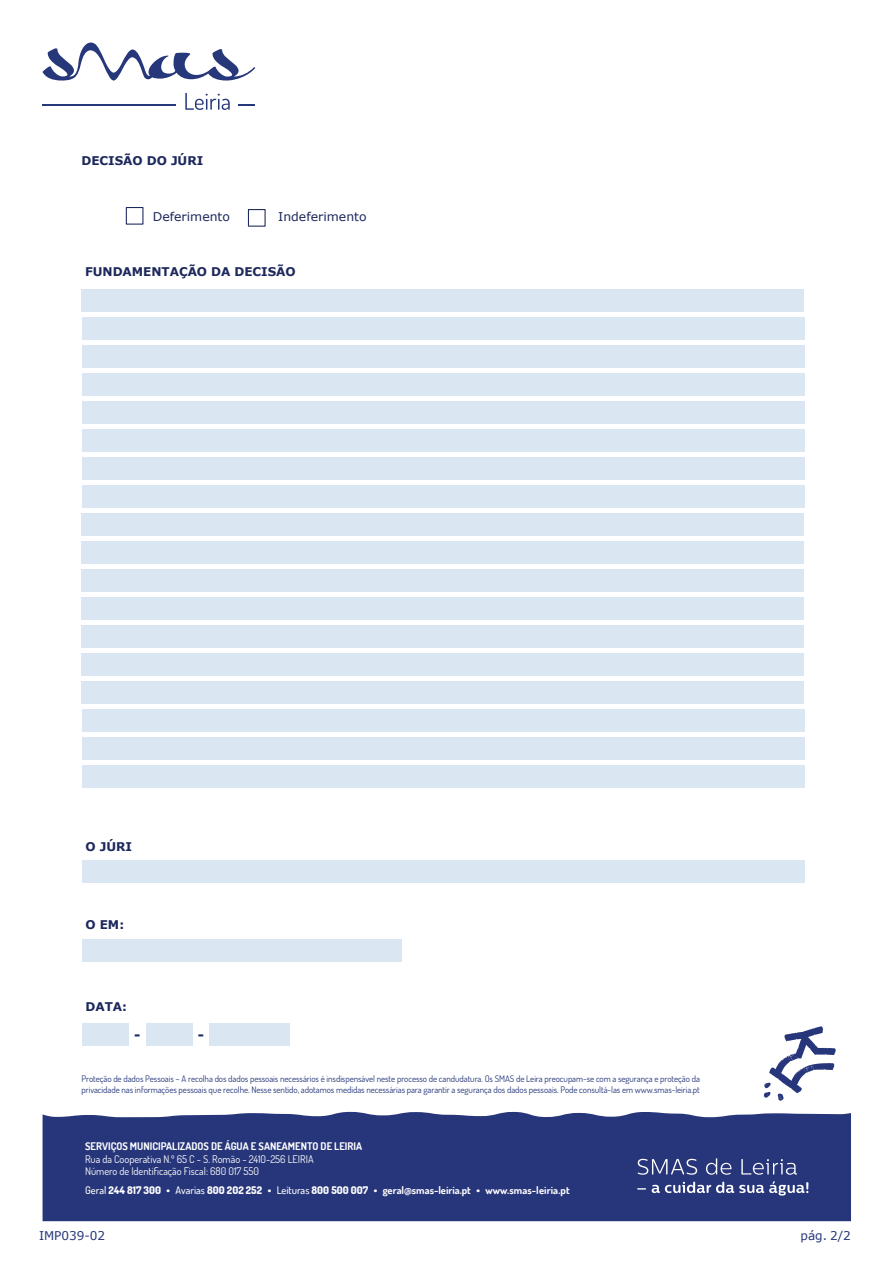
<style>
.page{position:relative;width:894px;height:1264px;background:#fff}
.page>*{position:absolute;margin:0;border:0;box-sizing:border-box;transform-origin:0 0}
.t1{font:700 14.25px "Verdana";color:#1d285c;scale:.91 1}
.t2{font:700 12px "Verdana";letter-spacing:-.005em;color:#1d285c}
.t3{font:12px "Verdana";color:#1d285c}
.t4{font:12px "Verdana";color:#26377a}
.t5{font:700 10.5px "Dosis";color:#fff}
.t6{font:10.5px/12.6px "Dosis";color:#fff}
.t7{font:9px/10.8px "Dosis";letter-spacing:-.005em;color:#26377a}
.s1{font-weight:500}
.s2{font-weight:800}
</style>
<div class="page">
<div style="left:81px;top:289px;width:723px;height:23px;background:#dae6f1"></div>
<div style="left:82px;top:859px;width:722px;height:23px;background:#dae6f1"></div>
<div style="left:82px;top:939px;width:319px;height:23px;background:#dae6f1"></div>
<div style="left:82px;top:317px;width:722px;height:23px;background:#dae6f1"></div>
<div style="left:82px;top:345px;width:722px;height:23px;background:#dae6f1"></div>
<div style="left:82px;top:373px;width:722px;height:23px;background:#dae6f1"></div>
<div style="left:82px;top:401px;width:722px;height:23px;background:#dae6f1"></div>
<div style="left:82px;top:429px;width:722px;height:23px;background:#dae6f1"></div>
<div style="left:82px;top:457px;width:722px;height:23px;background:#dae6f1"></div>
<div style="left:82px;top:485px;width:722px;height:23px;background:#dae6f1"></div>
<div style="left:81px;top:513px;width:723px;height:23px;background:#dae6f1"></div>
<div style="left:81px;top:541px;width:723px;height:23px;background:#dae6f1"></div>
<div style="left:81px;top:569px;width:723px;height:23px;background:#dae6f1"></div>
<div style="left:81px;top:597px;width:723px;height:23px;background:#dae6f1"></div>
<div style="left:81px;top:625px;width:723px;height:23px;background:#dae6f1"></div>
<div style="left:81px;top:653px;width:723px;height:23px;background:#dae6f1"></div>
<div style="left:81px;top:681px;width:723px;height:23px;background:#dae6f1"></div>
<div style="left:82px;top:709px;width:722px;height:23px;background:#dae6f1"></div>
<div style="left:82px;top:737px;width:722px;height:23px;background:#dae6f1"></div>
<div style="left:82px;top:765px;width:722px;height:23px;background:#dae6f1"></div>
<svg style="left:43px;top:43px;width:212px;height:37px"></svg>
<svg style="left:238px;top:104px;width:17px;height:2px"></svg>
<hr style="left:43px;top:104px;width:133px;height:2px;background:#26377a">
<svg style="left:185px;top:93px;width:45px;height:17px"></svg>
<div style="left:43px;top:1111px;width:807px;height:109px;background:#27367a"></div>
<svg style="left:763px;top:1026px;width:72px;height:74px"></svg>
<svg style="left:637px;top:1158px;width:60px;height:16px"></svg>
<svg style="left:705px;top:1157px;width:26px;height:17px"></svg>
<svg style="left:741px;top:1158px;width:55px;height:16px"></svg>
<svg style="left:637px;top:1180px;width:171px;height:15px;background:#5a6599"></svg>
<div style="left:126px;top:207px;width:17px;height:17px;border:1px solid #1d285c"></div>
<div style="left:248px;top:209px;width:17px;height:18px;border:1px solid #1d285c"></div>
<div style="left:83px;top:1022px;width:46px;height:23px;background:#dae6f1"></div>
<div style="left:146px;top:1022px;width:47px;height:23px;background:#dae6f1"></div>
<div style="left:208px;top:1022px;width:81px;height:23px;background:#dae6f1"></div>
<h2 class="t2" style="left:81px;top:152px;width:123px">DECISÃO DO JÚRI</h2>
<h2 class="t3" style="left:153px;top:208px;width:79px">Deferimento</h2>
<h2 class="t3" style="left:278px;top:208px;width:90px">Indeferimento</h2>
<h2 class="t2" style="left:85px;top:263px;width:212px">FUNDAMENTAÇÃO DA DECISÃO</h2>
<h2 class="t2" style="left:86px;top:837px;width:48px">O JÚRI</h2>
<h2 class="t2" style="left:86px;top:915px;width:40px">O EM:</h2>
<h2 class="t2" style="left:86px;top:997px;width:43px">DATA:</h2>
<h1 class="t1" style="left:134px;top:1023px;width:8px">-</h1>
<h1 class="t1" style="left:198px;top:1023px;width:8px">-</h1>
<p class="t7" style="left:81px;top:1073px;width:619px">Proteção de dados Pessoais – A recolha dos dados pessoais necessários é insdispensável neste processo de candudatura. Os SMAS de Leira preocupam-se com a segurança e proteção da privacidade nas informações pessoais que recolhe. Nesse sentido, adotamos medidas necessárias para garantir a segurança dos dados pessoais. Pode consultá-las em www.smas-leiria.pt</p>
<p class="t5" style="left:85px;top:1138px;width:278px">SERVIÇOS MUNICIPALIZADOS DE ÁGUA E SANEAMENTO DE LEIRIA</p>
<p class="t6" style="left:85px;top:1151px;width:230px">Rua da Cooperativa N.º 65 C - S. Romão - 2410-256 LEIRIA<br>Número de Identificação Fiscal: 680 017 550</p>
<p class="t5" style="left:85px;top:1182px;width:486px"><span class="s1">Geral</span> <span class="s2">244 817 300 •</span> <span class="s1">Avarias</span> <span class="s2">800 202 252 •</span> <span class="s1">Leituras</span> <span class="s2">800 500 007 •</span> geral@smas-leiria.pt <span class="s2">•</span> www.smas-leiria.pt</p>
<h2 class="t4" style="left:39px;top:1227px;width:68px">IMP039-02</h2>
<h2 class="t4" style="left:800px;top:1227px;width:52px">pág. 2/2</h2>
</div>
